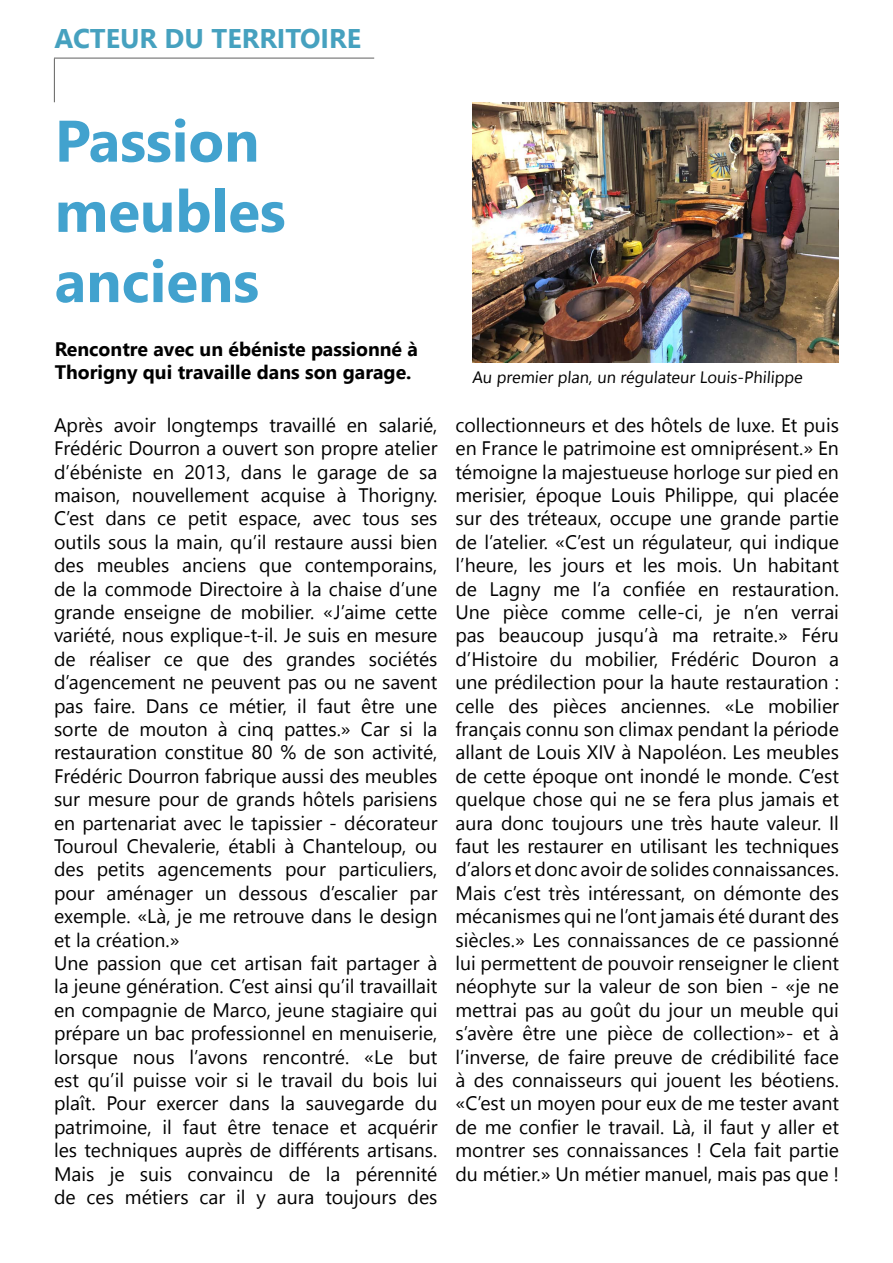
<style>
.page{position:relative;width:893px;height:1263px;background:#fff}
.page>*{position:absolute;margin:0;border:0;box-sizing:border-box;transform-origin:0 0}
.t1{font:700 58.5px/70.2px "Nirmala UI";color:#42a2ce}
.t2{font:700 27px "Nirmala UI";color:#46a1bf}
.t3{font:19.5px/23.4px "Nirmala UI";color:#000}
.t4{font:700 19.5px/23.4px "Nirmala UI";color:#000}
.t5{font:16.5px "Nirmala UI";color:#000}
</style>
<div class="page">
<hr style="left:54px;top:58px;width:1px;height:44px;background:#616160">
<hr style="left:54px;top:58px;width:320px;height:1px;background:#616160">
<img style="left:472px;top:102px;width:367px;height:260px">
<h2 class="t2" style="left:54px;top:17px;width:308px">ACTEUR DU TERRITOIRE</h2>
<h1 class="t1" style="left:55px;top:103px;width:232px">Passion meubles anciens</h1>
<p class="t4" style="left:55px;top:336px;width:365px">Rencontre avec un ébéniste passionné à<br>Thorigny qui travaille dans son garage.</p>
<p class="t5" style="left:472px;top:363px;width:334px">Au premier plan, un régulateur Louis-Philippe</p>
<p class="t3" style="left:54px;top:412px;width:385px">Après avoir longtemps travaillé en salarié, Frédéric Dourron a ouvert son propre atelier d’ébéniste en 2013, dans le garage de sa maison, nouvellement acquise à Thorigny.<br>C’est dans ce petit espace, avec tous ses outils sous la main, qu’il restaure aussi bien des meubles anciens que contemporains, de la commode Directoire à la chaise d’une grande enseigne de mobilier. «J’aime cette variété, nous explique-t-il. Je suis en mesure de réaliser ce que des grandes sociétés d’agencement ne peuvent pas ou ne savent pas faire. Dans ce métier, il faut être une sorte de mouton à cinq pattes.» Car si la restauration constitue 80 % de son activité, Frédéric Dourron fabrique aussi des meubles sur mesure pour de grands hôtels parisiens en partenariat avec le tapissier - décorateur Touroul Chevalerie, établi à Chanteloup, ou des petits agencements pour particuliers, pour aménager un dessous d’escalier par exemple. «Là, je me retrouve dans le design et la création.»<br>Une passion que cet artisan fait partager à la jeune génération. C’est ainsi qu’il travaillait en compagnie de Marco, jeune stagiaire qui prépare un bac professionnel en menuiserie, lorsque nous l’avons rencontré. «Le but est qu’il puisse voir si le travail du bois lui plaît. Pour exercer dans la sauvegarde du patrimoine, il faut être tenace et acquérir les techniques auprès de différents artisans.<br>Mais je suis convaincu de la pérennité de ces métiers car il y aura toujours des</p>
<p class="t3" style="left:455px;top:412px;width:385px;text-align:justify">collectionneurs et des hôtels de luxe. Et puis en France le patrimoine est omniprésent.» En témoigne la majestueuse horloge sur pied en merisier, époque Louis Philippe, qui placée sur des tréteaux, occupe une grande partie de l’atelier. «C’est un régulateur, qui indique l’heure, les jours et les mois. Un habitant de Lagny me l’a confiée en restauration.<br>Une pièce comme celle-ci, je n’en verrai pas beaucoup jusqu’à ma retraite.» Féru d’Histoire du mobilier, Frédéric Douron a une prédilection pour la haute restauration : celle des pièces anciennes. «Le mobilier français connu son climax pendant la période allant de Louis XIV à Napoléon. Les meubles de cette époque ont inondé le monde. C’est quelque chose qui ne se fera plus jamais et aura donc toujours une très haute valeur. Il faut les restaurer en utilisant les techniques d’alors et donc avoir de solides connaissances.<br>Mais c’est très intéressant, on démonte des mécanismes qui ne l’ont jamais été durant des siècles.» Les connaissances de ce passionné lui permettent de pouvoir renseigner le client néophyte sur la valeur de son bien - «je ne mettrai pas au goût du jour un meuble qui s’avère être une pièce de collection»- et à l’inverse, de faire preuve de crédibilité face à des connaisseurs qui jouent les béotiens. «C’est un moyen pour eux de me tester avant de me confier le travail. Là, il faut y aller et montrer ses connaissances ! Cela fait partie du métier.» Un métier manuel, mais pas que !</p>
</div>
